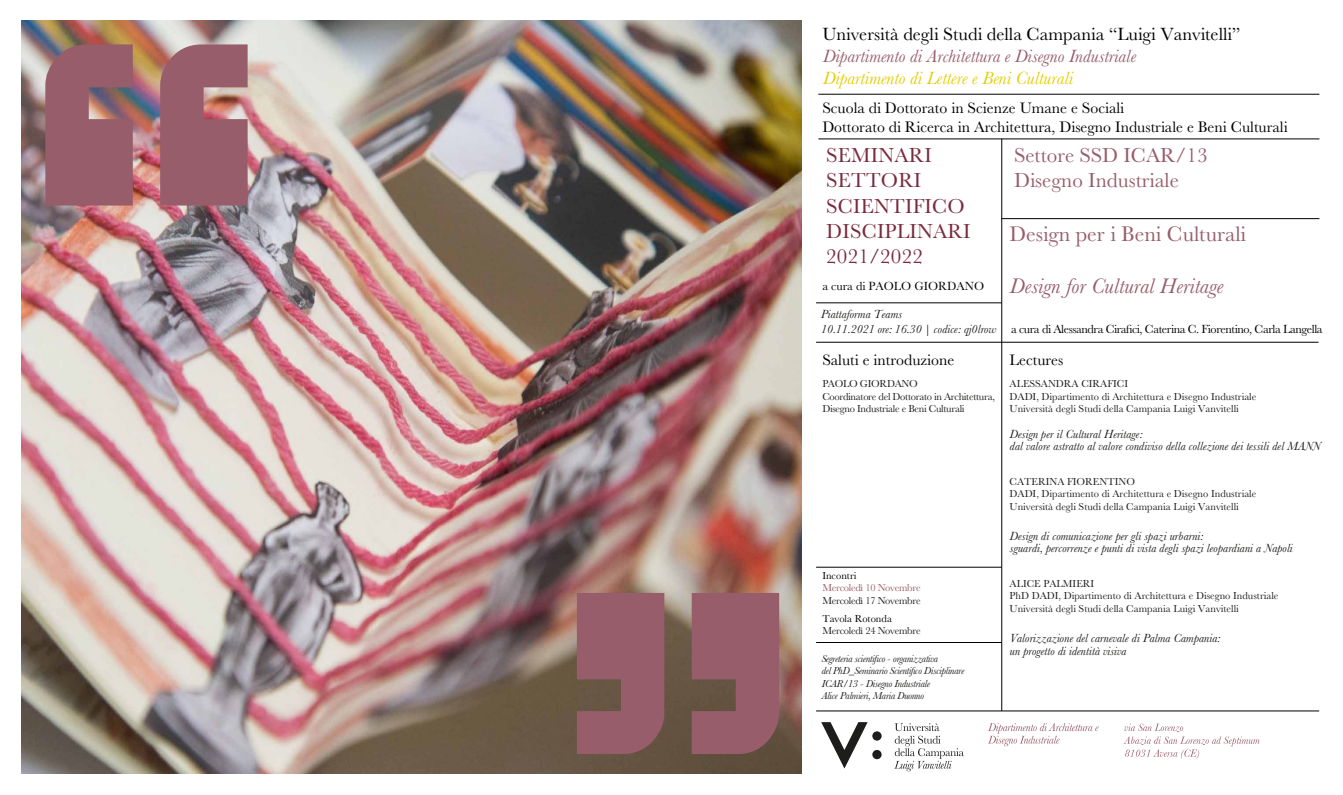
<style>
.page{position:relative;width:1343px;height:795px;background:#fff}
.page>*{position:absolute;margin:0;border:0;box-sizing:border-box;transform-origin:0 0}
.t1{font:italic 21.88px "Baskerville MT Std";color:#975d6b}
.t2{font:21.88px "Baskerville MT Std";color:#975d6b}
.t3{font:21px/25.2px "Baskerville MT Std";letter-spacing:.01em;color:#792b3f}
.t4{font:21px/25.2px "Baskerville MT Std";color:#975d6b}
.t5{font:18.38px "Baskerville MT Std";color:#000}
.t6{font:italic 18.38px "Baskerville MT Std";color:#975d6b}
.t7{font:italic 18.38px "Baskerville MT Std";color:#e3ce00}
.t8{font:15.75px/18.9px "Baskerville MT Std";color:#000}
.t9{font:15.75px "Baskerville MT Std";color:#010101}
.t10{font:italic 12.34px/14.7px "Baskerville MT Std";color:#1d1d1b}
.t11{font:italic 12.25px/12.6px "Baskerville MT Std";color:#1d1d1b}
.t12{font:12.25px "Baskerville MT Std";letter-spacing:-.03em;color:#010101}
.t13{font:12.25px "Baskerville MT Std";color:#010101}
.t14{font:10.5px/12.6px "Baskerville MT Std";color:#1d1d1b}
.t15{font:italic 10.5px/12.6px "Baskerville MT Std";letter-spacing:-.025em;color:#1d1d1b}
.t16{font:10.5px/12.7px "Baskerville MT Std";letter-spacing:-.025em;color:#1d1d1b}
.t17{font:10.5px "Baskerville MT Std";color:#010101}
.t18{font:10.5px "Baskerville MT Std";letter-spacing:-.025em;color:#975d6b}
</style>
<div class="page">
<img style="left:22px;top:21px;width:779px;height:752px">
<img style="left:45px;top:44px;width:202px;height:161px">
<hr style="left:816px;top:710px;width:502px;height:1px;background:#000">
<hr style="left:816px;top:302px;width:185px;height:1px;background:#000">
<svg style="left:577px;top:592px;width:202px;height:161px;background:#8c5c63"></svg>
<hr style="left:818px;top:139px;width:501px;height:1px;background:#000">
<div style="left:872px;top:731px;width:9px;height:9px;background:#1d1d1b;border-radius:50%"></div>
<div style="left:872px;top:749px;width:9px;height:10px;background:#1d1d1b;border-radius:50%"></div>
<svg style="left:821px;top:722px;width:46px;height:46px"></svg>
<svg style="left:894px;top:723px;width:69px;height:48px"></svg>
<svg style="left:987px;top:723px;width:111px;height:23px"></svg>
<svg style="left:1123px;top:723px;width:136px;height:36px"></svg>
<hr style="left:818px;top:94px;width:501px;height:1px;background:#000">
<hr style="left:1001px;top:139px;width:1px;height:571px;background:#000">
<hr style="left:816px;top:567px;width:185px;height:1px;background:#000">
<hr style="left:816px;top:342px;width:502px;height:1px;background:#000">
<hr style="left:1001px;top:218px;width:318px;height:1px;background:#000">
<hr style="left:816px;top:642px;width:185px;height:1px;background:#000">
<h3 class="t5" style="left:822px;top:23px;width:419px">Università degli Studi della Campania “Luigi Vanvitelli”</h3>
<h3 class="t6" style="left:822px;top:45px;width:315px">Dipartimento di Architettura e Disegno Industriale</h3>
<h3 class="t7" style="left:822px;top:67px;width:252px">Dipartimento di Lettere e Beni Culturali</h3>
<h3 class="t8" style="left:822px;top:98px;width:467px">Scuola di Dottorato in Scienze Umane e Sociali<br>Dottorato di Ricerca in Architettura, Disegno Industriale e Beni Culturali</h3>
<h2 class="t3" style="left:826px;top:143px;width:146px">SEMINARI<br>SETTORI<br>SCIENTIFICO<br>DISCIPLINARI<br>2021/2022</h2>
<p class="t13" style="left:822px;top:279px;width:163px">a cura di PAOLO GIORDANO</p>
<p class="t10" style="left:820px;top:307px;width:177px">Piattaforma Teams<br>10.11.2021 ore: 16.30 | codice: qj0lrow</p>
<h3 class="t9" style="left:822px;top:350px;width:133px">Saluti e introduzione</h3>
<p class="t16" style="left:822px;top:377px;width:174px">PAOLO GIORDANO<br>Coordinatore del Dottorato in Architettura,<br>Disegno Industriale e Beni Culturali</p>
<p class="t17" style="left:822px;top:569px;width:36px">Incontri</p>
<p class="t18" style="left:822px;top:581px;width:100px">Mercoledì 10 Novembre</p>
<p class="t16" style="left:822px;top:594px;width:100px">Mercoledì 17 Novembre</p>
<p class="t17" style="left:822px;top:612px;width:71px">Tavola Rotonda</p>
<p class="t16" style="left:822px;top:624px;width:100px">Mercoledì 24 Novembre</p>
<p class="t15" style="left:821px;top:651px;width:144px">Segreteria scientifico - organizzativa<br>del PhD_Seminario Scientifico Disciplinare ICAR/13 - Disegno Industriale<br>Alice Palmieri, Maria Duonno</p>
<h2 class="t4" style="left:1013px;top:143px;width:195px">Settore SSD ICAR/13<br>Disegno Industriale</h2>
<h1 class="t2" style="left:1009px;top:221px;width:238px">Design per i Beni Culturali</h1>
<h1 class="t1" style="left:1009px;top:272px;width:215px">Design for Cultural Heritage</h1>
<p class="t12" style="left:1010px;top:321px;width:313px">a cura di Alessandra Cirafici, Caterina C. Fiorentino, Carla Langella</p>
<h3 class="t9" style="left:1009px;top:351px;width:55px">Lectures</h3>
<p class="t14" style="left:1009px;top:377px;width:248px">ALESSANDRA CIRAFICI<br>DADI, Dipartimento di Architettura e Disegno Industriale<br>Università degli Studi della Campania Luigi Vanvitelli</p>
<p class="t11" style="left:1009px;top:427px;width:312px">Design per il Cultural Heritage:<br>dal valore astratto al valore condiviso della collezione dei tessili del MANN</p>
<p class="t14" style="left:1009px;top:475px;width:248px">CATERINA FIORENTINO<br>DADI, Dipartimento di Architettura e Disegno Industriale<br>Università degli Studi della Campania Luigi Vanvitelli</p>
<p class="t11" style="left:1009px;top:529px;width:284px">Design di comunicazione per gli spazi urbarni:<br>sguardi, percorrenze e punti di vista degli spazi leopardiani a Napoli</p>
<p class="t14" style="left:1009px;top:577px;width:270px">ALICE PALMIERI<br>PhD DADI, Dipartimento di Architettura e Disegno Industriale<br>Università degli Studi della Campania Luigi Vanvitelli</p>
<p class="t11" style="left:1009px;top:631px;width:212px">Valorizzazione del carnevale di Palma Campania: un progetto di identità visiva</p>
</div>
